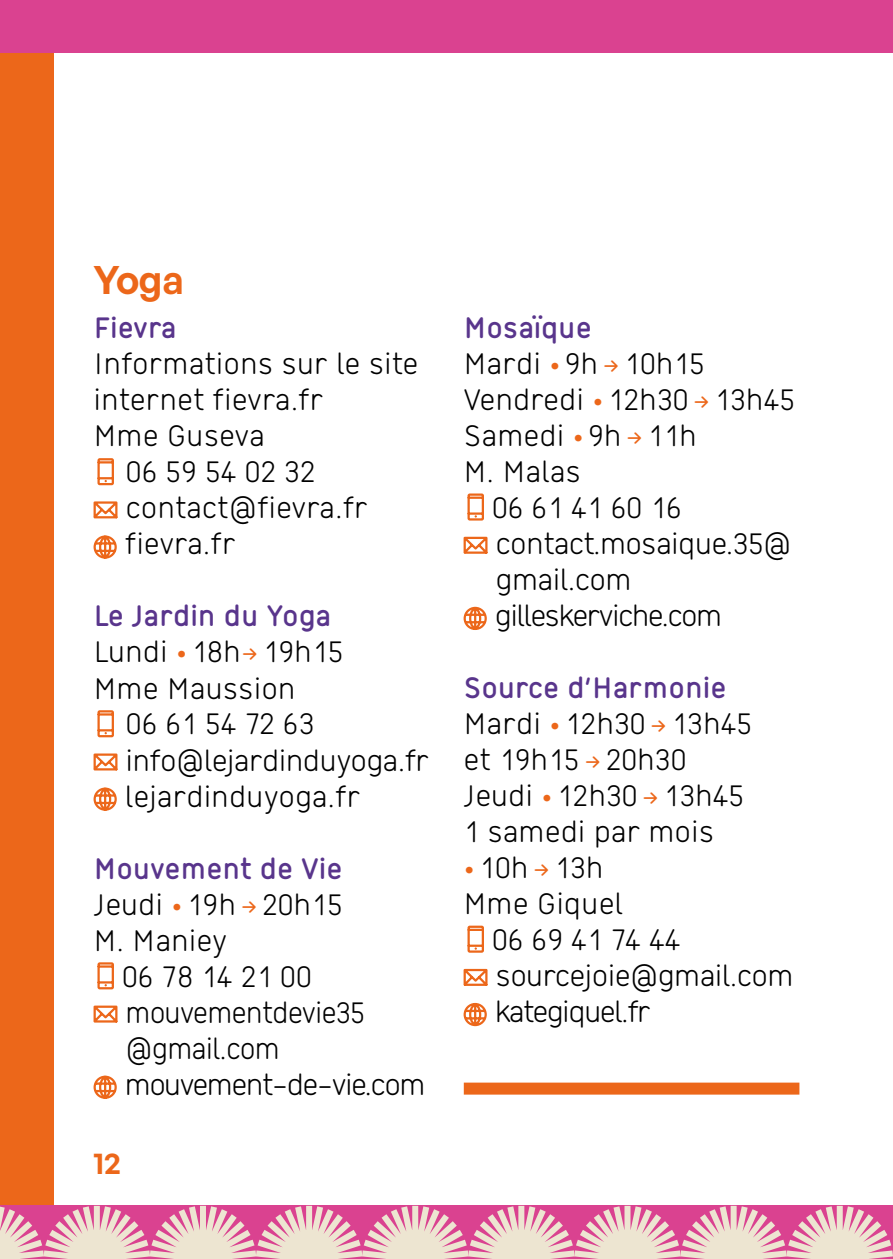
<style>
.page{position:relative;width:893px;height:1259px;background:#fff}
.page>*{position:absolute;margin:0;border:0;box-sizing:border-box;transform-origin:0 0}
.t1{font:600 39px "General Sans";color:#ec671a}
.t2{font:31.5px/36px "Citedia";color:#000}
.t3{font:31.5px/36px "Citedia";letter-spacing:-.03em;color:#000}
.t4{font:31.5px "Citedia";letter-spacing:-.02em;color:#000}
.t5{font:31.5px "Citedia";letter-spacing:-.05em;color:#000}
.t6{font:700 31.5px "Citedia";color:#59358c}
.t7{font:600 30px "General Sans";color:#ec671a}
.s1{font-weight:700;color:#59358c}
.s2{color:#ec671a}
</style>
<div class="page">
<div style="left:0;top:0;width:54px;height:1259px;background:#ec671a"></div>
<div style="left:0;top:0;width:893px;height:52px;background:#da4290"></div>
<svg style="left:97px;top:458px;width:17px;height:28px"></svg>
<svg style="left:93px;top:501px;width:25px;height:18px"></svg>
<svg style="left:93px;top:535px;width:24px;height:24px"></svg>
<svg style="left:97px;top:710px;width:17px;height:28px"></svg>
<svg style="left:93px;top:753px;width:25px;height:18px"></svg>
<svg style="left:93px;top:787px;width:24px;height:24px"></svg>
<svg style="left:97px;top:962px;width:17px;height:28px"></svg>
<svg style="left:93px;top:1005px;width:25px;height:18px"></svg>
<svg style="left:93px;top:1075px;width:24px;height:24px"></svg>
<svg style="left:467px;top:493px;width:17px;height:28px"></svg>
<svg style="left:463px;top:536px;width:25px;height:18px"></svg>
<svg style="left:463px;top:606px;width:24px;height:24px"></svg>
<svg style="left:467px;top:925px;width:17px;height:28px"></svg>
<svg style="left:463px;top:968px;width:25px;height:18px"></svg>
<svg style="left:463px;top:1002px;width:24px;height:25px"></svg>
<div style="left:464px;top:1082px;width:335px;height:12px;background:#ec671a"></div>
<svg style="left:0;top:1205px;width:893px;height:54px;background:#e5a5b7"></svg>
<p class="t1" style="left:94px;top:255px;width:92px">Yoga</p>
<p class="t6" style="left:94px;top:310px;width:85px">Fievra</p>
<p class="t2" style="left:94px;top:346px;width:327px">Informations sur le site</p>
<p class="t2" style="left:94px;top:382px;width:231px">internet fievra.fr</p>
<p class="t2" style="left:94px;top:418px;width:173px">Mme Guseva</p>
<p class="t2" style="left:126px;top:454px;width:191px">06 59 54 02 32</p>
<p class="t2" style="left:126px;top:490px;width:244px">contact@fievra.fr</p>
<p class="t2" style="left:125px;top:526px;width:112px">fievra.fr</p>
<p class="t2" style="left:94px;top:598px;width:251px"><span class="s1">Le Jardin du Yoga<br></span>Lundi <span class="s2">•</span>18h<span class="s2">→</span>19h15<br>Mme Maussion</p>
<p class="t2" style="left:125px;top:706px;width:306px">06 61 54 72 63 info@lejardinduyoga.fr lejardinduyoga.fr</p>
<p class="t2" style="left:94px;top:850px;width:251px;text-align:justify"><span class="s1">Mouvement de Vie </span>Jeudi <span class="s2">•</span> 19h<span class="s2">→</span>20h15<br>M. Maniey</p>
<p class="t3" style="left:122px;top:958px;width:305px">06 78 14 21 00 mouvementdevie35 @gmail.com mouvement-de-vie.com</p>
<p class="t7" style="left:94px;top:1143px;width:29px">12</p>
<p class="t6" style="left:464px;top:309px;width:130px">Mosaïque</p>
<p class="t2" style="left:464px;top:345px;width:243px">Mardi <span class="s2">•</span> 9h<span class="s2">→</span>10h15</p>
<p class="t2" style="left:464px;top:381px;width:333px">Vendredi <span class="s2">•</span>12h30<span class="s2">→</span>13h45</p>
<p class="t2" style="left:464px;top:417px;width:235px">Samedi <span class="s2">•</span>9h<span class="s2">→</span>11h</p>
<p class="t2" style="left:464px;top:453px;width:119px">M. Malas</p>
<p class="t2" style="left:492px;top:489px;width:191px">06 61 41 60 16</p>
<p class="t4" style="left:496px;top:525px;width:297px">contact.mosaique.35@</p>
<p class="t4" style="left:496px;top:561px;width:137px">gmail.com</p>
<p class="t5" style="left:495px;top:597px;width:229px">gilleskerviche.com</p>
<p class="t2" style="left:464px;top:669px;width:290px"><span class="s1">Source d’Harmonie<br></span>Mardi <span class="s2">•</span>12h30<span class="s2">→</span>13h45 et 19h15<span class="s2">→</span>20h30<br>Jeudi <span class="s2">•</span> 12h30<span class="s2">→</span>13h45<br>1 samedi par mois</p>
<p class="t2" style="left:464px;top:849px;width:142px"><span class="s2">•</span> 10h<span class="s2">→</span>13h</p>
<p class="t2" style="left:464px;top:885px;width:161px">Mme Giquel</p>
<p class="t2" style="left:492px;top:921px;width:190px">06 69 41 74 44</p>
<p class="t4" style="left:496px;top:957px;width:300px">sourcejoie@gmail.com</p>
<p class="t5" style="left:495px;top:993px;width:158px">kategiquel.fr</p>
</div>
